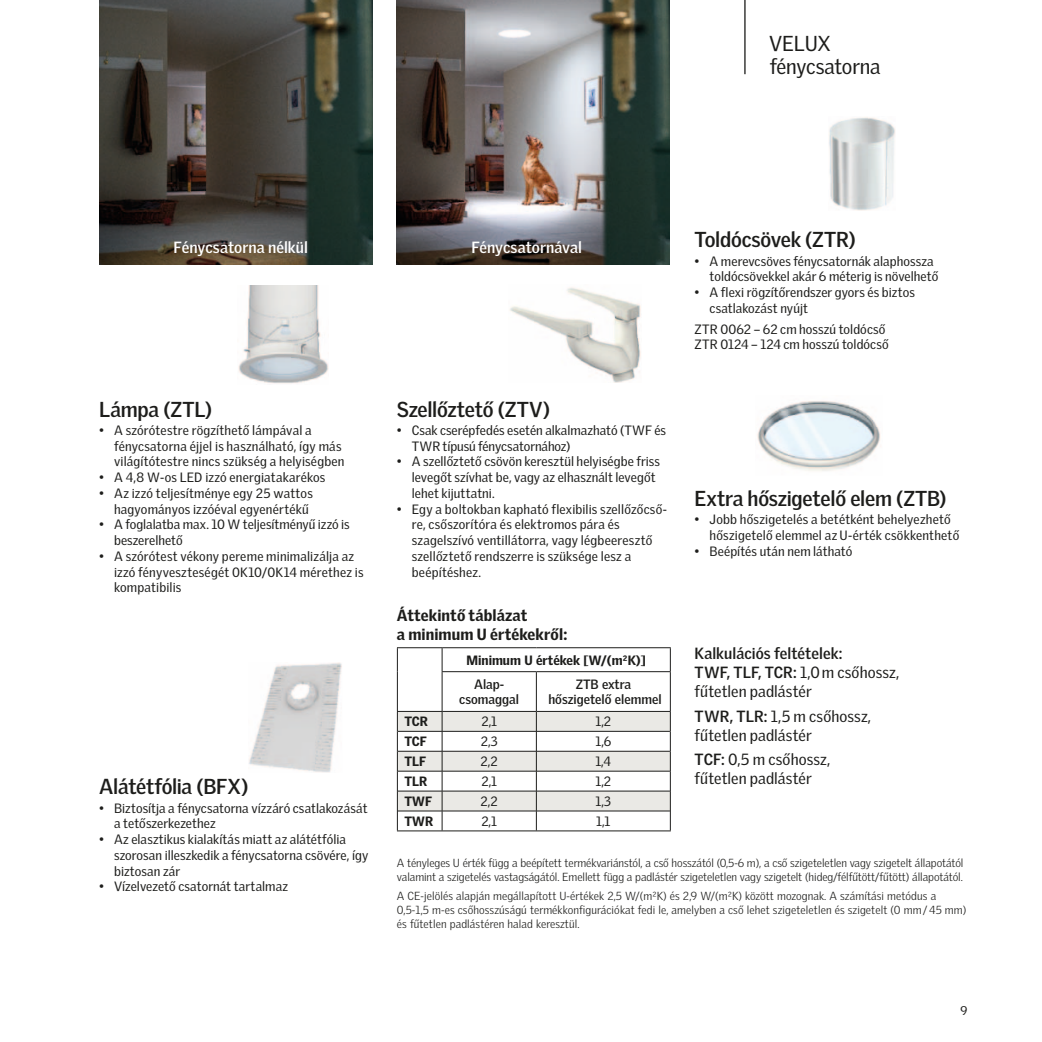
<style>
.page{position:relative;width:1042px;height:1042px;background:#fff}
.page>*{position:absolute;margin:0;border:0;box-sizing:border-box;transform-origin:0 0}
.t1{font:700 21px "Velux Gothic";letter-spacing:-.01em;color:#1d1d1b}
.t2{font:21px/22.8px "Velux Gothic";letter-spacing:-.005em;color:#1d1d1b}
.t3{font:15.75px/19.2px "Velux Gothic";color:#1d1d1b}
.t4{font:700 15.75px/19.2px "Velux Gothic";color:#1d1d1b}
.t5{font:900 15.75px/19.2px "Velux Gothic";letter-spacing:.005em;color:#1d1d1b}
.t6{font:700 15.75px "Velux Gothic";letter-spacing:.005em;color:#fff}
.t7{font:13.12px/15.8px "Velux Gothic";letter-spacing:.01em;color:#1d1d1b}
.t8{font:900 13.12px "Velux Gothic";color:#1d1d1b}
.t9{font:700 13.12px/15.8px "Velux Gothic";color:#1d1d1b;text-align:center}
.t10{font:12.25px "Velux Gothic";color:#1d1d1b}
.t11{font:300 11.38px/14px "Velux Gothic";letter-spacing:-.005em;color:#1d1d1b}
.s1{font-weight:400}
.s2{font-weight:700}
</style>
<div class="page">
<img style="left:238px;top:286px;width:90px;height:98px">
<img style="left:510px;top:287px;width:131px;height:96px">
<img style="left:757px;top:401px;width:124px;height:70px">
<img style="left:249px;top:662px;width:93px;height:111px">
<img style="left:829px;top:117px;width:66px;height:94px">
<img style="left:99px;top:0;width:273px;height:264px">
<img style="left:397px;top:0;width:273px;height:264px">
<hr style="left:397px;top:647px;width:45px;height:1px;background:#1d1d1b">
<svg style="left:397px;top:648px;width:1px;height:24px"></svg>
<hr style="left:442px;top:647px;width:94px;height:1px;background:#1d1d1b">
<svg style="left:442px;top:648px;width:1px;height:23px"></svg>
<hr style="left:536px;top:647px;width:135px;height:1px;background:#1d1d1b">
<svg style="left:670px;top:648px;width:1px;height:23px"></svg>
<hr style="left:397px;top:672px;width:1px;height:39px;background:#1d1d1b">
<hr style="left:442px;top:671px;width:94px;height:1px;background:#1d1d1b">
<hr style="left:442px;top:672px;width:1px;height:39px;background:#1d1d1b">
<hr style="left:536px;top:671px;width:135px;height:1px;background:#1d1d1b">
<hr style="left:536px;top:672px;width:1px;height:39px;background:#1d1d1b">
<hr style="left:670px;top:672px;width:1px;height:39px;background:#1d1d1b">
<svg style="left:397px;top:711px;width:274px;height:119px"></svg>
<hr style="left:397px;top:830px;width:274px;height:1px;background:#1d1d1b">
<hr style="left:398px;top:731px;width:272px;height:1px;background:#1d1d1b">
<hr style="left:398px;top:751px;width:272px;height:1px;background:#1d1d1b">
<hr style="left:398px;top:771px;width:272px;height:1px;background:#1d1d1b">
<hr style="left:398px;top:791px;width:272px;height:1px;background:#1d1d1b">
<hr style="left:398px;top:810px;width:272px;height:1px;background:#1d1d1b">
<hr style="left:744px;top:0;width:1px;height:74px;background:#1d1d1b">
<p class="t6" style="left:174px;top:242px;width:136px">Fénycsatorna nélkül</p>
<p class="t6" style="left:471px;top:242px;width:112px">Fénycsatornával</p>
<h1 class="t2" style="left:769px;top:34px;width:113px">VELUX fénycsatorna</h1>
<h1 class="t1" style="left:694px;top:232px;width:163px">Toldócsövek (ZTR)</h1>
<p class="t7" style="left:709px;top:254px;width:230px;text-indent:-15px">• A merevcsöves fénycsatornák alaphossza toldócsövekkel akár 6 méterig is növelhető</p>
<p class="t7" style="left:709px;top:285px;width:207px;text-indent:-15px">• A flexi rögzítőrendszer gyors és biztos csatlakozást nyújt</p>
<p class="t7" style="left:694px;top:322px;width:196px">ZTR 0062 – 62 cm hosszú toldócső<br>ZTR 0124 – 124 cm hosszú toldócső</p>
<h1 class="t1" style="left:99px;top:401px;width:114px">Lámpa (ZTL)</h1>
<p class="t7" style="left:114px;top:423px;width:232px;text-indent:-15px">• A szórótestre rögzíthető lámpával a fénycsatorna éjjel is használható, így más világítótestre nincs szükség a helyiségben</p>
<p class="t7" style="left:99px;top:470px;width:228px">• A 4,8 W-os LED izzó energiatakarékos</p>
<p class="t7" style="left:99px;top:486px;width:215px;text-align:right">• Az izzó teljesítménye egy 25 wattos hagyományos izzóéval egyenértékű</p>
<p class="t7" style="left:114px;top:518px;width:237px;text-indent:-15px">• A foglalatba max. 10 W teljesítményű izzó is beszerelhető</p>
<p class="t7" style="left:114px;top:549px;width:251px;text-indent:-15px">• A szórótest vékony pereme minimalizálja az izzó fényveszteségét 0K10/0K14 mérethez is kompatibilis</p>
<h1 class="t1" style="left:99px;top:779px;width:151px">Alátétfólia (BFX)</h1>
<p class="t7" style="left:114px;top:801px;width:255px;text-indent:-15px">• Biztosítja a fénycsatorna vízzáró csatlakozását a tetőszerkezethez</p>
<p class="t7" style="left:114px;top:832px;width:256px;text-indent:-15px">• Az elasztikus kialakítás miatt az alátétfólia szorosan illeszkedik a fénycsatorna csövére, így biztosan zár</p>
<p class="t7" style="left:99px;top:880px;width:190px">• Vízelvezető csatornát tartalmaz</p>
<h1 class="t1" style="left:397px;top:401px;width:155px">Szellőztető (ZTV)</h1>
<p class="t7" style="left:412px;top:423px;width:256px;text-indent:-15px">• Csak cserépfedés esetén alkalmazható (TWF és<br>TWR típusú fénycsatornához)</p>
<p class="t7" style="left:412px;top:455px;width:250px;text-indent:-15px">• A szellőztető csövön keresztül helyiségbe friss levegőt szívhat be, vagy az elhasznált levegőt lehet kijuttatni.</p>
<p class="t7" style="left:412px;top:502px;width:257px;text-indent:-15px">• Egy a boltokban kapható flexibilis szellőzőcső&shy;re, csőszorítóra és elektromos pára és szagelszívó ventillátorra, vagy légbeeresztő szellőztető rend szerre is szüksége lesz a beépítéshez.</p>
<p class="t5" style="left:397px;top:607px;width:172px">Áttekintő táblázat<br>a minimum U értékekről:</p>
<p class="t8" style="left:466px;top:655px;width:181px">Minimum U értékek [W/(m²K)]</p>
<p class="t9" style="left:459px;top:677px;width:61px">Alap&shy;csomaggal</p>
<p class="t9" style="left:548px;top:677px;width:115px">ZTB extra hőszigetelő elemmel</p>
<p class="t8" style="left:404px;top:717px;width:25px">TCR</p>
<p class="t7" style="left:481px;top:715px;width:17px">2,1</p>
<p class="t7" style="left:595px;top:715px;width:17px">1,2</p>
<p class="t8" style="left:404px;top:737px;width:24px">TCF</p>
<p class="t7" style="left:481px;top:734px;width:18px">2,3</p>
<p class="t7" style="left:595px;top:734px;width:17px">1,6</p>
<p class="t8" style="left:404px;top:757px;width:23px">TLF</p>
<p class="t7" style="left:481px;top:754px;width:19px">2,2</p>
<p class="t7" style="left:595px;top:754px;width:17px">1,4</p>
<p class="t8" style="left:404px;top:777px;width:24px">TLR</p>
<p class="t7" style="left:481px;top:774px;width:17px">2,1</p>
<p class="t7" style="left:595px;top:774px;width:17px">1,2</p>
<p class="t8" style="left:404px;top:796px;width:29px">TWF</p>
<p class="t7" style="left:481px;top:794px;width:19px">2,2</p>
<p class="t7" style="left:595px;top:794px;width:17px">1,3</p>
<p class="t8" style="left:404px;top:816px;width:31px">TWR</p>
<p class="t7" style="left:481px;top:814px;width:17px">2,1</p>
<p class="t7" style="left:596px;top:814px;width:16px">1,1</p>
<h1 class="t1" style="left:694px;top:491px;width:253px">Extra hőszigetelő elem (ZTB)</h1>
<p class="t7" style="left:709px;top:513px;width:251px;text-indent:-15px">• Jobb hőszigetelés a betétként behelyezhető hőszigetelő elemmel az U-érték csökkenthető</p>
<p class="t7" style="left:694px;top:544px;width:159px">• Beépítés után nem látható</p>
<p class="t4" style="left:694px;top:645px;width:206px">Kalkulációs feltételek:<br>TWF, TLF, TCR: <span class="s1">1,0 m csőhossz, fűtetlen padlástér</span></p>
<p class="t3" style="left:694px;top:707px;width:178px"><span class="s2">TWR, TLR:</span> 1,5 m csőhossz, fűtetlen padlástér</p>
<p class="t3" style="left:694px;top:751px;width:137px"><span class="s2">TCF:</span> 0,5 m csőhossz, fűtetlen padlástér</p>
<p class="t11" style="left:397px;top:857px;width:568px">A tényleges U érték függ a beépített termékvariánstól, a cső hosszától (0,5-6 m), a cső szigeteletlen vagy szigetelt állapotától valamint a szigetelés vastagságától. Emellett függ a padlástér szigeteletlen vagy szigetelt (hideg/félfűtött/fűtött) állapotától.</p>
<p class="t11" style="left:397px;top:890px;width:571px">A CE-jelölés alapján megállapított U-értékek 2,5 W/(m²K) és 2,9 W/(m²K) között mozognak. A számítási metódus a<br>0,5-1,5 m-es csőhosszúságú termékkonfigurációkat fedi le, amelyben a cső lehet szigeteletlen és szigetelt (0 mm / 45 mm) és fűtetlen padlástéren halad keresztül.</p>
<p class="t10" style="left:960px;top:1005px;width:8px">9</p>
</div>
